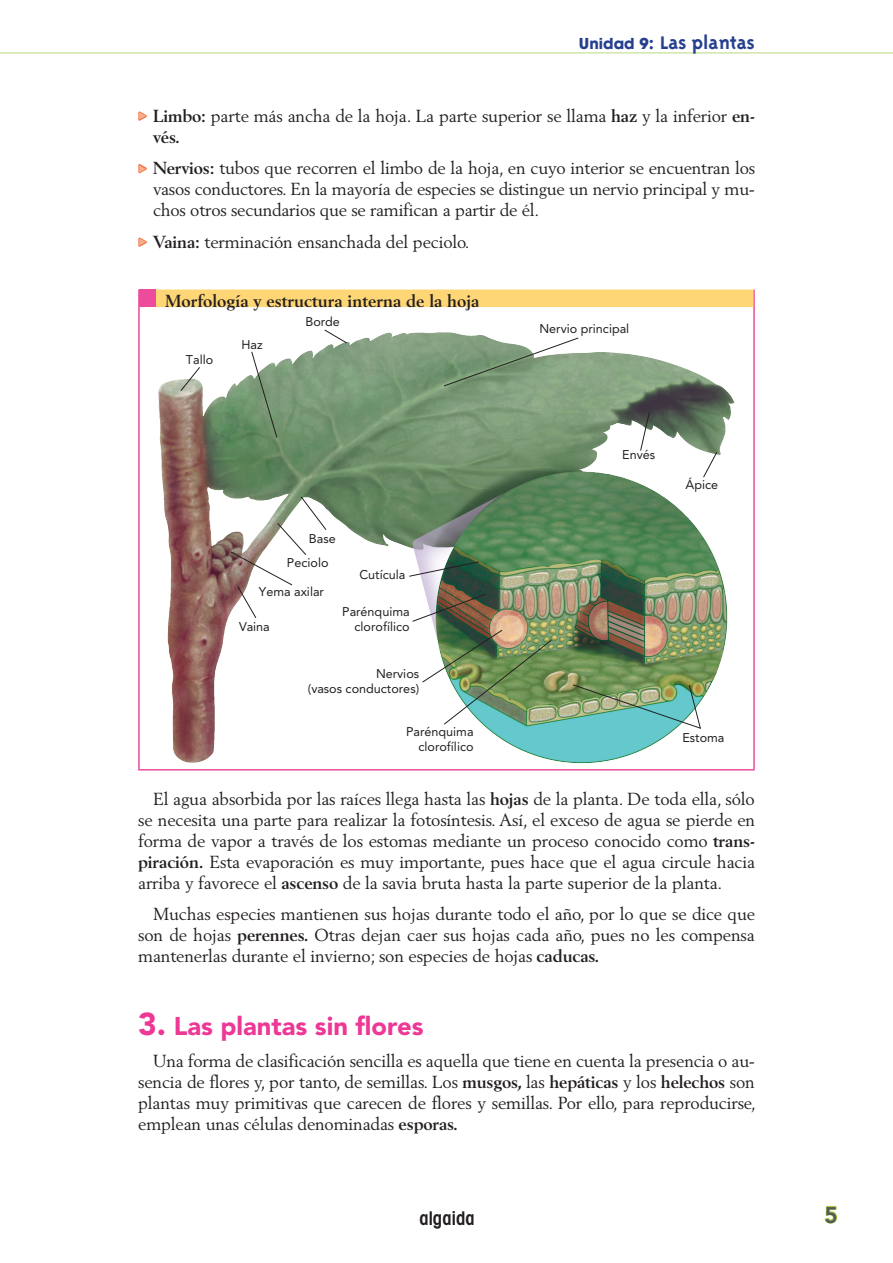
<style>
.page{position:relative;width:893px;height:1263px;background:#fff}
.page>*{position:absolute;margin:0;border:0;box-sizing:border-box;transform-origin:0 0}
.TITULO1{font:900 25.5px "Avenir LT Std";color:#ed3896}
.t1{font:800 22.5px "Avenir LT Std";color:#57585a}
.t2{font:700 21px "Triplex";color:#253f8e}
.t3{font:600 condensed 18.9px "Avant Garde";color:#231f20}
.TEXTO{font:17.25px/21px "Berling LT Std";letter-spacing:-.01em;color:#231f20;text-align:justify}
.GUIÓN1{font:17.25px/21px "Berling LT Std";letter-spacing:-.01em;color:#231f20}
.DESTACADO_TÍTULO_OK{font:700 17.25px "Berling LT Std";color:#231f20}
.t4{font:12.6px "Avenir LT Std";color:#231f20}
.s1{font-family:"Avant Garde";font-size:15px}
.s2{font-family:"FF Dingbests";font-size:15px;color:#f9af8d}
.s3{font-weight:700}
.s4{font-size:31.5px}
</style>
<div class="page">
<svg style="left:824px;top:1205px;width:13px;height:19px"></svg>
<hr style="left:0;top:53px;width:893px;height:1px;background:#b9d87e">
<svg style="left:138px;top:111px;width:9px;height:10px"></svg>
<svg style="left:138px;top:164px;width:9px;height:10px"></svg>
<svg style="left:138px;top:237px;width:9px;height:10px"></svg>
<hr style="left:138px;top:290px;width:2px;height:479px;background:#ed4c9c">
<hr style="left:753px;top:290px;width:2px;height:479px;background:#ed4c9c">
<hr style="left:138px;top:769px;width:617px;height:1px;background:#ed4c9c">
<div style="left:140px;top:289px;width:613px;height:18px;background:#fed676"></div>
<div style="left:140px;top:290px;width:16px;height:17px;background:#ed4c9c"></div>
<img style="left:138px;top:327px;width:617px;height:441px">
<svg style="left:180px;top:366px;width:21px;height:26px"></svg>
<svg style="left:251px;top:351px;width:27px;height:87px"></svg>
<svg style="left:324px;top:329px;width:24px;height:15px"></svg>
<svg style="left:443px;top:337px;width:136px;height:50px;background:#90a98d"></svg>
<svg style="left:640px;top:411px;width:10px;height:40px"></svg>
<svg style="left:703px;top:451px;width:15px;height:27px"></svg>
<svg style="left:408px;top:561px;width:72px;height:16px"></svg>
<svg style="left:412px;top:593px;width:75px;height:29px"></svg>
<img style="left:422px;top:629px;width:130px;height:96px">
<img style="left:572px;top:684px;width:130px;height:45px">
<svg style="left:230px;top:496px;width:97px;height:123px"></svg>
<p class="t2" style="left:579px;top:30px;width:177px"><span class="s1">Unidad 9</span>: Las plantas</p>
<p class="GUIÓN1" style="left:153px;top:105px;width:603px;text-indent:-15px"><span class="s2">&gt;</span> <span class="s3">Limbo:</span> parte más ancha de la hoja. La parte superior se llama <span class="s3">haz</span> y la inferior <span class="s3">en&shy;vés.</span></p>
<p class="GUIÓN1" style="left:153px;top:157px;width:604px;text-align:justify;text-indent:-15px"><span class="s2">&gt;</span> <span class="s3">Nervios:</span> tubos que recorren el limbo de la hoja, en cuyo interior se encuentran los vasos conductores. En la mayoría de especies se distingue un nervio principal y mu&shy;chos otros secundarios que se ramifican a partir de él.</p>
<p class="GUIÓN1" style="left:138px;top:231px;width:333px"><span class="s2">&gt;</span> <span class="s3">Vaina:</span> terminación ensanchada del peciolo.</p>
<p class="DESTACADO_TÍTULO_OK" style="left:165px;top:291px;width:316px">Morfología y estructura interna de la hoja</p>
<p class="t4" style="left:186px;top:353px;width:29px">Tallo</p>
<p class="t4" style="left:242px;top:337px;width:23px">Haz</p>
<p class="t4" style="left:305px;top:315px;width:36px">Borde</p>
<p class="t4" style="left:309px;top:531px;width:28px">Base</p>
<p class="t4" style="left:287px;top:556px;width:43px">Peciolo</p>
<p class="t4" style="left:259px;top:584px;width:67px">Yema axilar</p>
<p class="t4" style="left:239px;top:620px;width:32px">Vaina</p>
<p class="t4" style="left:359px;top:567px;width:47px">Cutícula</p>
<p class="t4" style="left:342px;top:604px;width:69px">Parénquima</p>
<p class="t4" style="left:355px;top:620px;width:57px">clorofílico</p>
<p class="t4" style="left:376px;top:666px;width:45px">Nervios</p>
<p class="t4" style="left:308px;top:681px;width:113px">(vasos conductores)</p>
<p class="t4" style="left:406px;top:724px;width:69px">Parénquima</p>
<p class="t4" style="left:418px;top:740px;width:57px">clorofílico</p>
<p class="t4" style="left:539px;top:322px;width:91px">Nervio principal</p>
<p class="t4" style="left:622px;top:447px;width:34px">Envés</p>
<p class="t4" style="left:685px;top:477px;width:34px">Ápice</p>
<p class="t4" style="left:682px;top:730px;width:44px">Estoma</p>
<p class="TEXTO" style="left:138px;top:788px;width:618px;text-indent:15px">El agua absorbida por las raíces llega hasta las <span class="s3">hojas</span> de la planta. De toda ella, sólo se necesita una parte para realizar la fotosíntesis. Así, el exceso de agua se pierde en forma de vapor a través de los estomas mediante un proceso conocido como <span class="s3">trans&shy;piración.</span> Esta evaporación es muy importante, pues hace que el agua circule hacia arriba y favorece el <span class="s3">ascenso</span> de la savia bruta hasta la parte superior de la planta.</p>
<p class="TEXTO" style="left:138px;top:903px;width:618px;text-indent:15px">Muchas especies mantienen sus hojas durante todo el año, por lo que se dice que son de hojas <span class="s3">perennes.</span> Otras dejan caer sus hojas cada año, pues no les compensa mantenerlas durante el invierno; son especies de hojas <span class="s3">caducas.</span></p>
<p class="TITULO1" style="left:138px;top:1011px;width:287px"><span class="s4">3.</span> Las plantas sin flores</p>
<p class="TEXTO" style="left:138px;top:1050px;width:619px;text-indent:15px">Una forma de clasificación sencilla es aquella que tiene en cuenta la presencia o au&shy;sencia de flores y, por tanto, de semillas. Los <span class="s3">musgos,</span> las <span class="s3">hepáticas</span> y los <span class="s3">helechos</span> son plantas muy primitivas que carecen de flores y semillas. Por ello, para reproducirse, emplean unas células denominadas <span class="s3">esporas.</span></p>
<p class="t3" style="left:419px;top:1206px;width:57px">algaida</p>
<h2 class="t1" style="left:824px;top:1201px;width:15px">5</h2>
</div>
